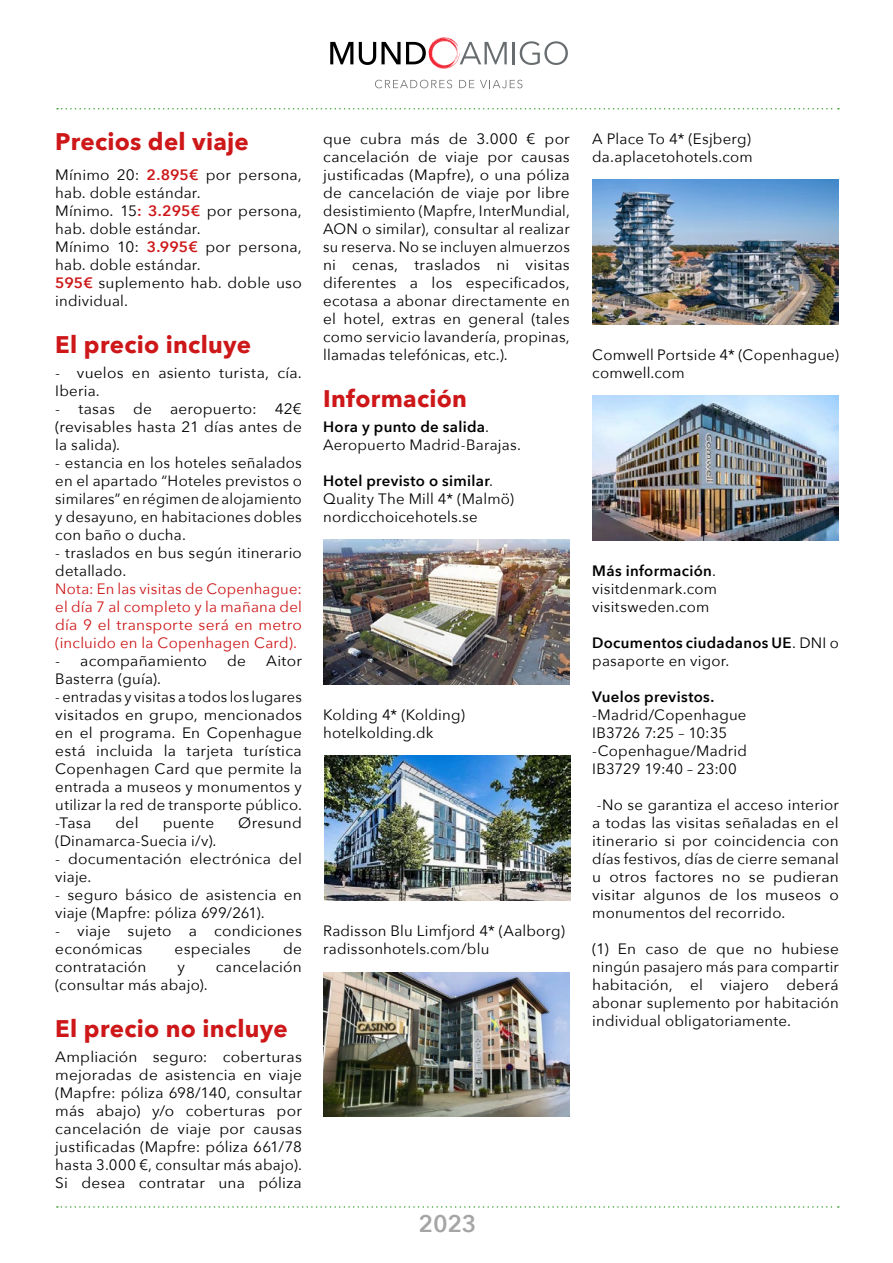
<style>
.page{position:relative;width:893px;height:1263px;background:#fff}
.page>*{position:absolute;margin:0;border:0;box-sizing:border-box;transform-origin:0 0}
.t1{font:700 24px "Avenir Next";letter-spacing:.01em;color:#cd1719}
.t2{font:600 24px "Avenir Next";color:#a6a5a5}
.t3{font:15px/18px "Avenir Next";letter-spacing:.015em;color:#000}
.t4{font:15px/18px "Avenir Next";letter-spacing:.015em;color:#cd1719;text-align:justify}
.t5{font:600 15px/18px "Avenir Next";letter-spacing:.02em;color:#000}
.s1{font-weight:600;color:#cd1719}
.s2{font-weight:600}
.s3{font-weight:400}
</style>
<div class="page">
<svg style="left:330px;top:42px;width:23px;height:22px"></svg>
<hr style="left:513px;top:42px;width:2px;height:22px;background:#676c6e">
<svg style="left:520px;top:41px;width:48px;height:24px"></svg>
<svg style="left:359px;top:37px;width:148px;height:32px"></svg>
<svg style="left:375px;top:80px;width:77px;height:8px"></svg>
<svg style="left:459px;top:80px;width:15px;height:8px"></svg>
<svg style="left:480px;top:80px;width:42px;height:8px"></svg>
<svg style="left:57px;top:108px;width:782px;height:2px"></svg>
<svg style="left:57px;top:1206px;width:782px;height:2px"></svg>
<img style="left:323px;top:540px;width:247px;height:144px">
<img style="left:324px;top:756px;width:247px;height:144px">
<img style="left:323px;top:972px;width:247px;height:144px">
<img style="left:592px;top:396px;width:247px;height:144px">
<img style="left:592px;top:180px;width:247px;height:144px">
<h1 class="t1" style="left:55px;top:121px;width:195px">Precios del viaje</h1>
<p class="t3" style="left:55px;top:165px;width:248px">Mínimo 20: <span class="s1">2.895€</span> por persona, hab. doble estándar.<br>Mínimo. 15<span class="s1">: 3.295€</span> por persona, hab. doble estándar.<br>Mínimo 10: <span class="s1">3.995€</span> por persona, hab. doble estándar.<br><span class="s1">595€</span> suplemento hab. doble uso individual.</p>
<h1 class="t1" style="left:55px;top:323px;width:197px">El precio incluye</h1>
<p class="t3" style="left:55px;top:363px;width:248px">- vuelos en asiento turista, cía.<br>Iberia.</p>
<p class="t3" style="left:55px;top:399px;width:248px;text-align:justify">- tasas de aeropuerto: 42€ (revisables hasta 21 días antes de la salida).</p>
<p class="t3" style="left:55px;top:453px;width:248px;text-align:justify">- estancia en los hoteles señalados en el apartado “Hoteles previstos o similares” en régimen de alojamiento y desayuno, en habitaciones dobles con baño o ducha.</p>
<p class="t3" style="left:55px;top:543px;width:248px">- traslados en bus según itinerario detallado.</p>
<p class="t4" style="left:55px;top:579px;width:248px">Nota: En las visitas de Copenhague: el día 7 al completo y la mañana del día 9 el transporte será en metro (incluido en la Copenhagen Card).</p>
<p class="t3" style="left:55px;top:651px;width:153px">- acompañamiento</p>
<p class="t3" style="left:227px;top:651px;width:20px">de</p>
<p class="t3" style="left:266px;top:651px;width:37px">Aitor</p>
<p class="t3" style="left:55px;top:669px;width:107px">Basterra (guía).</p>
<p class="t3" style="left:55px;top:687px;width:248px;text-align:justify">- entradas y visitas a todos los lugares visitados en grupo, mencionados en el programa. En Copenhague está incluida la tarjeta turística Copenhagen Card que permite la entrada a museos y monumentos y utilizar la red de transporte público. -Tasa</p>
<p class="t3" style="left:116px;top:813px;width:25px">del</p>
<p class="t3" style="left:163px;top:813px;width:53px">puente</p>
<p class="t3" style="left:238px;top:813px;width:65px">Øresund</p>
<p class="t3" style="left:55px;top:831px;width:163px">(Dinamarca-Suecia i/v).</p>
<p class="t3" style="left:55px;top:849px;width:248px">- documentación electrónica del viaje.</p>
<p class="t3" style="left:55px;top:885px;width:248px">- seguro básico de asistencia en viaje (Mapfre: póliza 699/261).</p>
<p class="t3" style="left:55px;top:921px;width:248px">- viaje sujeto a condiciones económicas</p>
<p class="t3" style="left:175px;top:939px;width:78px">especiales</p>
<p class="t3" style="left:283px;top:939px;width:20px">de</p>
<p class="t3" style="left:55px;top:957px;width:93px">contratación</p>
<p class="t3" style="left:177px;top:957px;width:9px">y</p>
<p class="t3" style="left:216px;top:957px;width:88px">cancelación</p>
<p class="t3" style="left:55px;top:975px;width:154px">(consultar más abajo).</p>
<h1 class="t1" style="left:55px;top:1007px;width:234px">El precio no incluye</h1>
<p class="t3" style="left:55px;top:1047px;width:248px;text-align:justify">Ampliación seguro: coberturas mejoradas de asistencia en viaje (Mapfre: póliza 698/140, consultar más abajo) y/o coberturas por cancelación de viaje por causas justificadas (Mapfre: póliza 661/78 hasta 3.000 €, consultar más abajo).<br>Si desea contratar una póliza</p>
<p class="t3" style="left:323px;top:129px;width:248px;text-align:justify">que cubra más de 3.000 € por cancelación de viaje por causas justificadas (Mapfre), o una póliza de cancelación de viaje por libre desistimiento (Mapfre, InterMundial, AON o similar), consultar al realizar su reserva. No se incluyen almuerzos ni cenas, traslados ni visitas diferentes a los especificados, ecotasa a abonar directamente en el hotel, extras en general (tales como servicio lavandería, propinas, llamadas telefónicas, etc.).</p>
<h1 class="t1" style="left:323px;top:377px;width:145px">Información</h1>
<p class="t3" style="left:323px;top:417px;width:199px"><span class="s2">Hora y punto de salida</span>.<br>Aeropuerto Madrid-Barajas.</p>
<p class="t3" style="left:323px;top:471px;width:192px"><span class="s2">Hotel previsto o similar</span>.<br>Quality The Mill 4* (Malmö) nordicchoicehotels.se</p>
<p class="t3" style="left:323px;top:705px;width:143px">Kolding 4* (Kolding) hotelkolding.dk</p>
<p class="t3" style="left:323px;top:921px;width:243px">Radisson Blu Limfjord 4* (Aalborg) radissonhotels.com/blu</p>
<h1 class="t2" style="left:418px;top:1203px;width:60px">2023</h1>
<p class="t3" style="left:592px;top:129px;width:162px">A Place To 4* (Esjberg) da.aplacetohotels.com</p>
<p class="t3" style="left:592px;top:345px;width:248px">Comwell Portside 4* (Copenhague) comwell.com</p>
<p class="t3" style="left:592px;top:561px;width:126px;text-align:justify"><span class="s2">Más información</span>. visitdenmark.com visitsweden.com</p>
<p class="t5" style="left:592px;top:633px;width:248px">Documentos ciudadanos UE<span class="s3">. DNI o pasaporte en vigor.</span></p>
<p class="t5" style="left:592px;top:687px;width:124px">Vuelos previstos.</p>
<p class="t3" style="left:592px;top:705px;width:156px">-Madrid/Copenhague<br>IB3726 7:25 – 10:35 -Copenhague/Madrid<br>IB3729 19:40 – 23:00</p>
<p class="t3" style="left:592px;top:795px;width:248px;text-align:justify">-No se garantiza el acceso interior a todas las visitas señaladas en el itinerario si por coincidencia con días festivos, días de cierre semanal u otros factores no se pudieran visitar algunos de los museos o monumentos del recorrido.</p>
<p class="t3" style="left:592px;top:939px;width:248px;text-align:justify">(1) En caso de que no hubiese ningún pasajero más para compartir habitación, el viajero deberá abonar suplemento por habitación individual obligatoriamente.</p>
</div>
